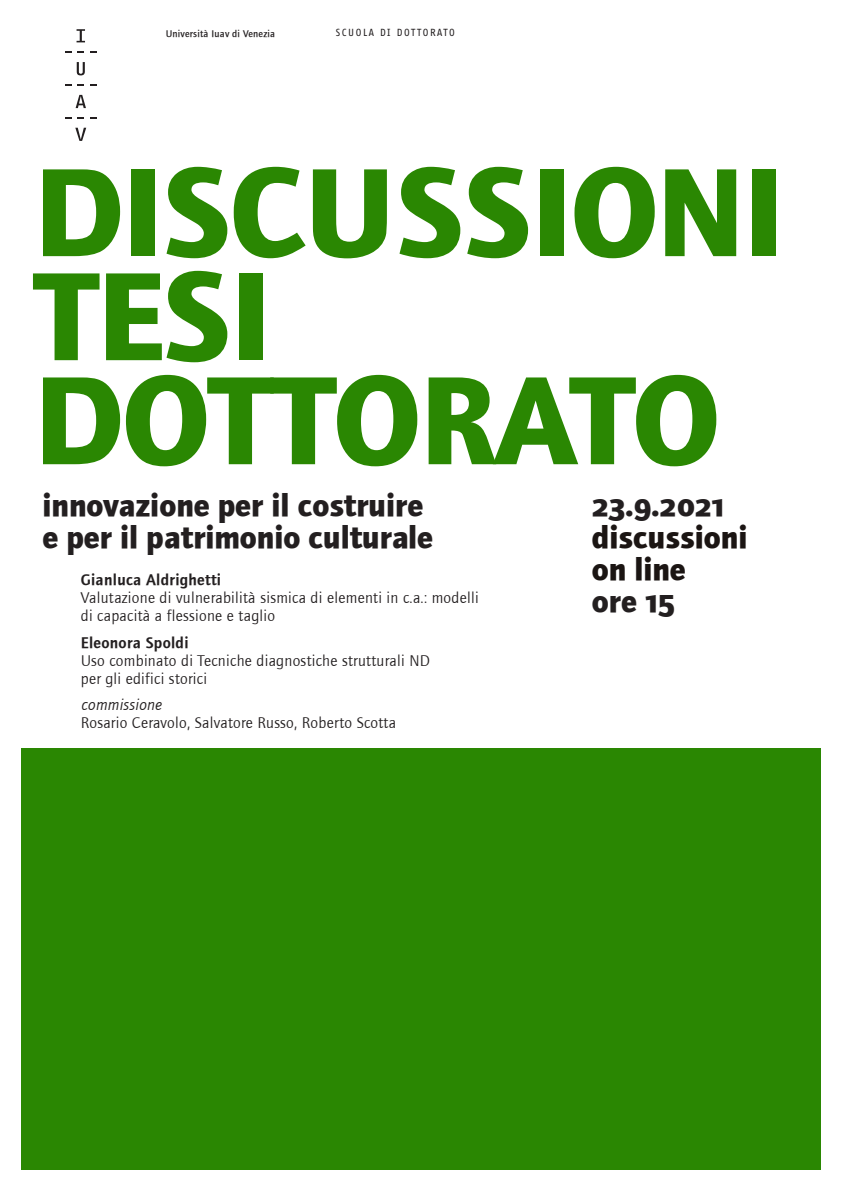
<style>
.page{position:relative;width:842px;height:1191px;background:#fff}
.page>*{position:absolute;margin:0;border:0;box-sizing:border-box;transform-origin:0 0}
.TITOLO{font:700 130px/104px "Foundry Journal";letter-spacing:-.01em;color:#2a8702}
.SOTTOTITOLO___INFO{font:700 32px "Foundry Journal";color:#231f20}
.SOTTOTITOLO___INFO-2{font:700 32px "Foundry Journal";color:#1b1513}
.SOTTOTITOLO___INFO-3{font:700 32px "Foundry Journal Sc";color:#231f20}
.TESTO_piccolo{font:16px "Foundry Journal";letter-spacing:.02em;color:#231f20}
.TESTO_piccolo-2{font:16px "Foundry Journal Demi";letter-spacing:.02em;color:#231f20}
.TESTO_piccolo-3{font:italic 16px "Foundry Journal";letter-spacing:.02em;color:#231f20}
.INTESTAZIONE_iuav{font:500 10px "Foundry Journal";letter-spacing:.02em;color:#231f20}
.INTESTAZIONE_maiusco{font:10px "Fago Office Sans";letter-spacing:.15em;color:#231f20}
.s1{font-family:"Foundry Journal Sc"}
</style>
<div class="page">
<svg style="left:77px;top:29px;width:8px;height:13px"></svg>
<svg style="left:65px;top:51px;width:7px;height:2px"></svg>
<svg style="left:78px;top:51px;width:6px;height:2px"></svg>
<svg style="left:90px;top:51px;width:6px;height:2px"></svg>
<svg style="left:77px;top:62px;width:8px;height:13px"></svg>
<svg style="left:65px;top:84px;width:7px;height:2px"></svg>
<svg style="left:78px;top:84px;width:6px;height:2px"></svg>
<svg style="left:90px;top:84px;width:6px;height:2px"></svg>
<svg style="left:76px;top:95px;width:10px;height:13px"></svg>
<svg style="left:65px;top:117px;width:7px;height:2px"></svg>
<svg style="left:78px;top:117px;width:6px;height:2px"></svg>
<svg style="left:90px;top:117px;width:6px;height:2px"></svg>
<svg style="left:75px;top:128px;width:11px;height:13px"></svg>
<div style="left:21px;top:748px;width:800px;height:421px;background:#2a8702"></div>
<p class="INTESTAZIONE_iuav" style="left:166px;top:28px;width:111px">Università Iuav di Venezia</p>
<p class="INTESTAZIONE_maiusco" style="left:336px;top:27px;width:120px">SCUOLA DI DOTTORATO</p>
<p class="TITOLO" style="left:34px;top:160px;width:752px">DISCUSSIONI<br>TESI<br>DOTTORATO</p>
<p class="SOTTOTITOLO___INFO" style="left:43px;top:486px;width:382px">innovazione per il costruire</p>
<p class="SOTTOTITOLO___INFO" style="left:43px;top:518px;width:392px">e per il patrimonio culturale</p>
<p class="TESTO_piccolo-2" style="left:81px;top:570px;width:142px">Gianluca Aldrighetti</p>
<p class="TESTO_piccolo" style="left:81px;top:589px;width:399px">Valutazione di vulnerabilità sismica di elementi in c.a.: modelli</p>
<p class="TESTO_piccolo" style="left:81px;top:607px;width:196px">di capacità a flessione e taglio</p>
<p class="TESTO_piccolo-2" style="left:81px;top:633px;width:109px">Eleonora Spoldi</p>
<p class="TESTO_piccolo" style="left:81px;top:651px;width:351px">Uso combinato di Tecniche diagnostiche strutturali ND</p>
<p class="TESTO_piccolo" style="left:81px;top:669px;width:128px">per gli edifici storici</p>
<p class="TESTO_piccolo-3" style="left:81px;top:696px;width:82px">commissione</p>
<p class="TESTO_piccolo" style="left:81px;top:714px;width:317px">Rosario Ceravolo, Salvatore Russo, Roberto Scotta</p>
<p class="SOTTOTITOLO___INFO-3" style="left:592px;top:486px;width:134px">23.9.2021</p>
<p class="SOTTOTITOLO___INFO-2" style="left:592px;top:518px;width:157px">discussioni</p>
<p class="SOTTOTITOLO___INFO-2" style="left:592px;top:550px;width:96px">on line</p>
<p class="SOTTOTITOLO___INFO" style="left:592px;top:582px;width:85px">ore <span class="s1">15</span></p>
</div>
